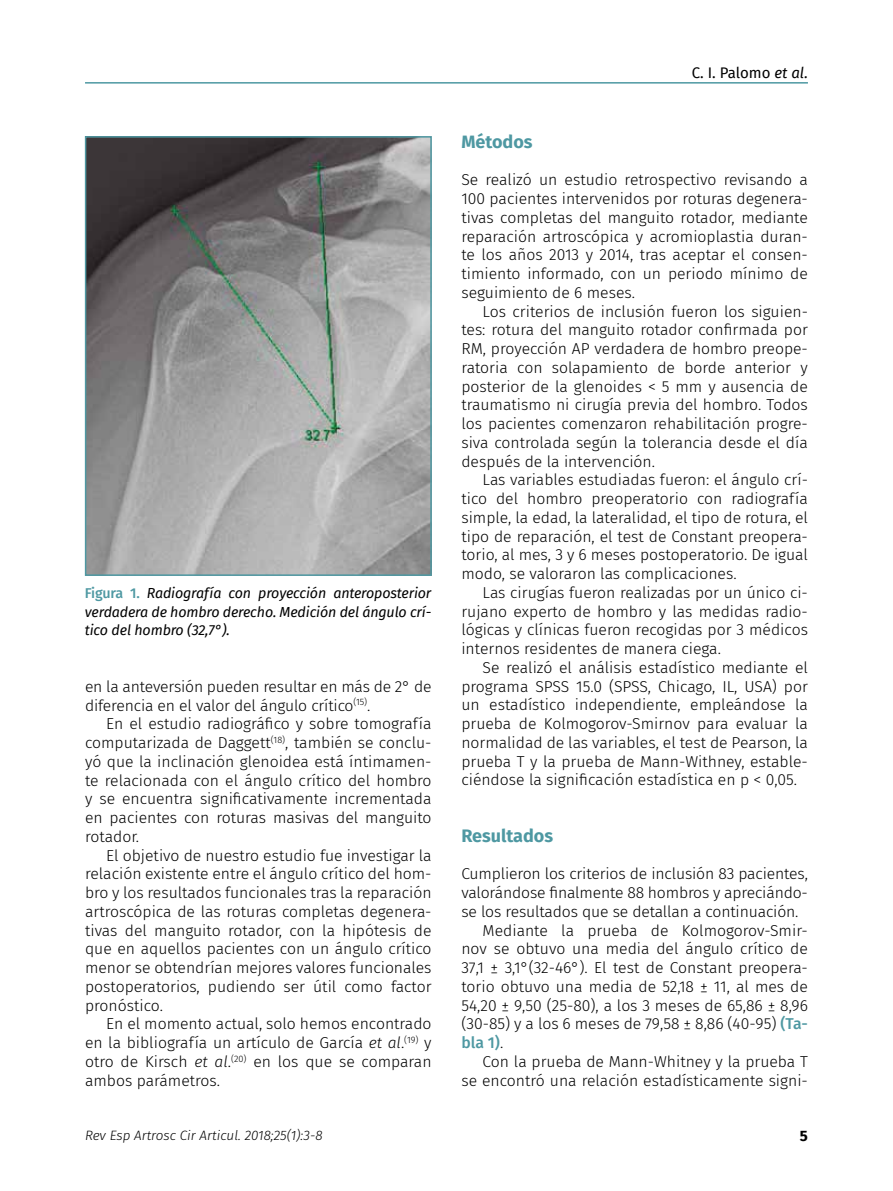
<style>
.page{position:relative;width:893px;height:1191px;background:#fff}
.page>*{position:absolute;margin:0;border:0;box-sizing:border-box;transform-origin:0 0}
.t1{font:700 18px "Fira Sans";color:#4e98a2}
.t2{font:300 15.75px/18.8px "Fira Sans";color:#000;text-align:justify}
.t3{font:500 15.75px "Fira Sans";color:#4e98a2}
.t4{font:15px "Fira Sans";letter-spacing:-.005em;color:#000}
.t5{font:700 15px "Fira Sans";color:#000}
.t6{font:italic 14.25px/18.8px "Fira Sans";letter-spacing:-.01em;color:#000;text-align:justify}
.t7{font:italic 300 13.5px "Fira Sans";color:#000}
.s1{font-weight:500;font-style:normal;color:#4e98a2}
.s2{font-style:italic}
.s3{font-weight:500;color:#4e98a2}
.s4{font-weight:300;color:#000}
</style>
<div class="page">
<hr style="left:85px;top:82px;width:723px;height:2px;background:#4e98a2">
<img style="left:88px;top:139px;width:341px;height:434px">
<div style="left:85px;top:136px;width:347px;height:440px;border:2px solid #4e98a2"></div>
<p class="t6" style="left:85px;top:583px;width:348px"><span class="s1">Figura 1.</span> Radiografía con proyección anteroposterior verdadera de hombro derecho. Medición del ángulo crí&shy;tico del hombro (32,7°).</p>
<p class="t2" style="left:85px;top:677px;width:348px">en la anteversión pueden resultar en más de 2° de diferencia en el valor del ángulo crítico<sup>(15)</sup>.</p>
<p class="t2" style="left:85px;top:714px;width:348px;text-indent:21px">En el estudio radiográfico y sobre tomografía computarizada de Daggett<sup>(18)</sup>, también se conclu&shy;yó que la inclinación glenoidea está íntimamen&shy;te relacionada con el ángulo crítico del hombro y se encuentra significativamente incrementada en pacientes con roturas masivas del manguito rotador.</p>
<p class="t2" style="left:85px;top:845px;width:348px;text-indent:21px">El objetivo de nuestro estudio fue investigar la relación existente entre el ángulo crítico del hom&shy;bro y los resultados funcionales tras la reparación artroscópica de las roturas completas degenera&shy;tivas del manguito rotador, con la hipótesis de que en aquellos pacientes con un ángulo crítico menor se obtendrían mejores valores funcionales postoperatorios, pudiendo ser útil como factor pronóstico.</p>
<p class="t2" style="left:85px;top:1014px;width:348px;text-indent:21px">En el momento actual, solo hemos encontrado en la bibliografía un artículo de García <span class="s2">et al</span>.<sup>(19)</sup> y otro de Kirsch <span class="s2">et al</span>.<sup>(20)</sup> en los que se comparan ambos parámetros.</p>
<p class="t7" style="left:85px;top:1125px;width:239px">Rev Esp Artrosc Cir Articul. 2018;25(1):3-8</p>
<p class="t4" style="left:692px;top:61px;width:118px">C. I. Palomo <span class="s2">et al.</span></p>
<p class="t1" style="left:461px;top:126px;width:73px">Métodos</p>
<p class="t2" style="left:461px;top:170px;width:348px">Se realizó un estudio retrospectivo revisando a 100 pacientes intervenidos por roturas degenera&shy;tivas completas del manguito rotador, mediante reparación artroscópica y acromioplastia duran&shy;te los años 2013 y 2014, tras aceptar el consen&shy;timiento informado, con un periodo mínimo de seguimiento de 6 meses.</p>
<p class="t2" style="left:461px;top:302px;width:348px;text-indent:21px">Los criterios de inclusión fueron los siguien&shy;tes: rotura del manguito rotador confirmada por RM, proyección AP verdadera de hombro preope&shy;ratoria con solapamiento de borde anterior y posterior de la glenoides &lt; 5 mm y ausencia de traumatismo ni cirugía previa del hombro. Todos los pacientes comenzaron rehabilitación progre&shy;siva controlada según la tolerancia desde el día después de la intervención.</p>
<p class="t2" style="left:461px;top:470px;width:348px;text-indent:21px">Las variables estudiadas fueron: el ángulo crí&shy;tico del hombro preoperatorio con radiografía simple, la edad, la lateralidad, el tipo de rotura, el tipo de reparación, el test de Constant preopera&shy;torio, al mes, 3 y 6 meses postoperatorio. De igual modo, se valoraron las complicaciones.</p>
<p class="t2" style="left:461px;top:583px;width:348px;text-indent:21px">Las cirugías fueron realizadas por un único ci&shy;rujano experto de hombro y las medidas radio&shy;lógicas y clínicas fueron recogidas por 3 médicos internos residentes de manera ciega.</p>
<p class="t2" style="left:461px;top:658px;width:348px;text-indent:21px">Se realizó el análisis estadístico mediante el programa SPSS 15.0 (SPSS, Chicago, IL, USA) por un estadístico independiente, empleándose la prueba de Kolmogorov-Smirnov para evaluar la normalidad de las variables, el test de Pearson, la prueba T y la prueba de Mann-Withney, estable&shy;ciéndose la significación estadística en p &lt; 0,05.</p>
<p class="t1" style="left:461px;top:820px;width:93px">Resultados</p>
<p class="t2" style="left:461px;top:864px;width:348px">Cumplieron los criterios de inclusión 83 pacientes,</p>
<p class="t2" style="left:461px;top:883px;width:348px">valorándose finalmente 88 hombros y apreciándo-</p>
<p class="t2" style="left:461px;top:902px;width:339px">se los resultados que se detallan a continuación.</p>
<p class="t2" style="left:483px;top:920px;width:327px">Mediante la prueba de Kolmogorov-Smir-</p>
<p class="t2" style="left:461px;top:939px;width:348px">nov se obtuvo una media del ángulo crítico de</p>
<p class="t2" style="left:461px;top:958px;width:348px">37,1 ± 3,1°(32-46°). El test de Constant preopera-</p>
<p class="t2" style="left:461px;top:977px;width:348px">torio obtuvo una media de 52,18 ± 11, al mes de</p>
<p class="t2" style="left:461px;top:995px;width:348px">54,20 ± 9,50 (25-80), a los 3 meses de 65,86 ± 8,96</p>
<p class="t2" style="left:461px;top:1014px;width:348px">(30-85) y a los 6 meses de 79,58 ± 8,86 (40-95) <span class="s3">(Ta-</span></p>
<p class="t3" style="left:461px;top:1030px;width:43px">bla 1)<span class="s4">.</span></p>
<p class="t2" style="left:483px;top:1051px;width:327px">Con la prueba de Mann-Whitney y la prueba T</p>
<p class="t2" style="left:461px;top:1070px;width:348px">se encontró una relación estadísticamente signi-</p>
<p class="t5" style="left:800px;top:1123px;width:10px">5</p>
</div>
